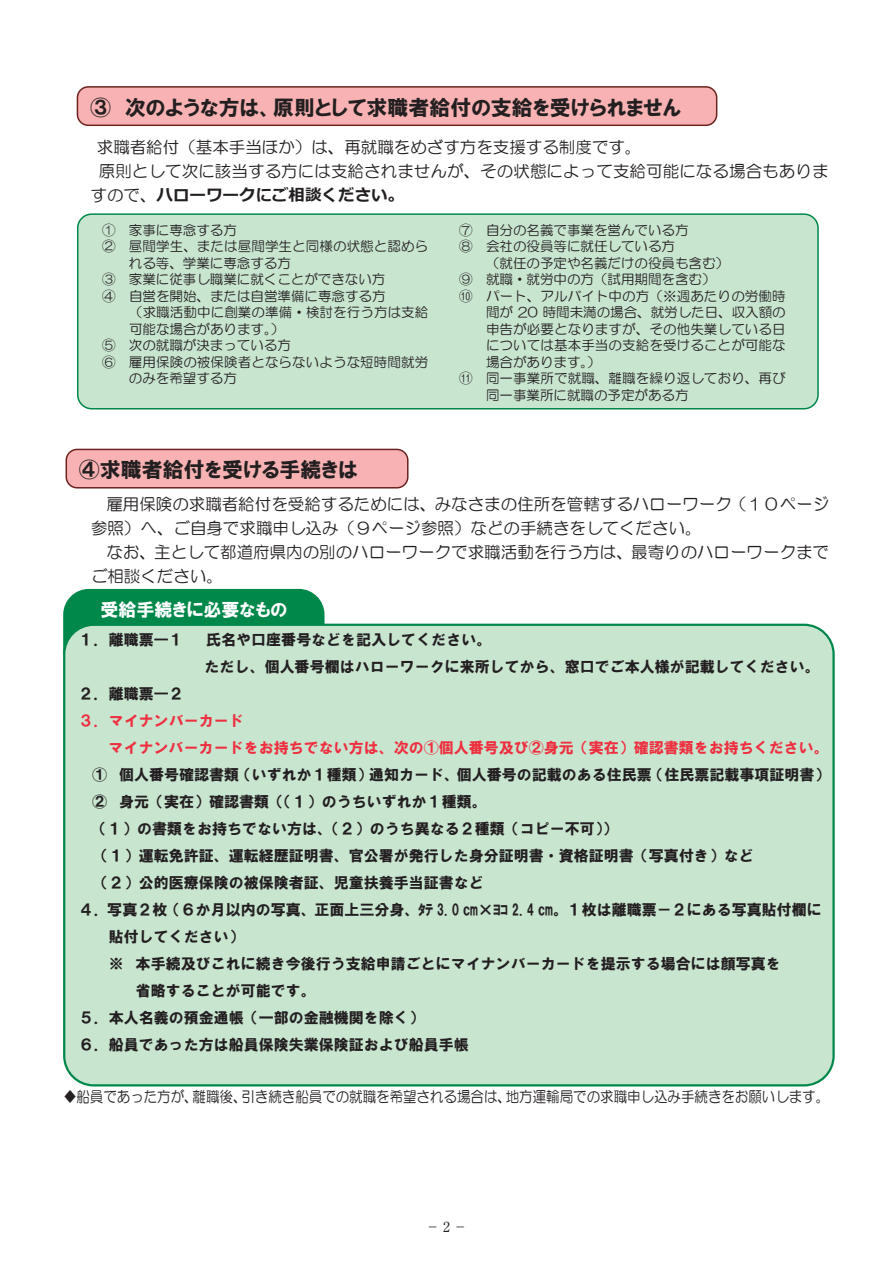
<style>
.page{position:relative;width:893px;height:1263px;background:#fff}
.page>*{position:absolute;margin:0;border:0;box-sizing:border-box;transform-origin:0 0}
.t1{font:21px "HGP Soei Kakugothic UB";color:#231f20}
.t2{font:18px "HGP Soei Kakugothic UB";color:#fff}
.t3{font:16.5px "HG Maru Gothic MPRO";letter-spacing:.005em;color:#231f20}
.t4{font:700 16.5px "Meiryo";color:#231f20}
.t5{font:15px/27px "HG Soei Kakugothic UB";color:#231f20}
.t6{font:15px "HG Soei Kakugothic UB";color:#ee2f3f}
.t7{font:15px "HG Maru Gothic MPRO";color:#231f20;scale:.85 1}
.t8{font:13.8px "Ryumin Pr 6";color:#231f20}
.t9{font:13.5px "HG Maru Gothic MPRO";color:#231f20}
.s1{font-family:"HG Maru Gothic MPRO";font-weight:400}
</style>
<div class="page">
<div style="left:64px;top:590px;width:260px;height:85px;background:#00884b;border-radius:25px"></div>
<div style="left:63px;top:589px;width:262px;height:87px;border:2px solid #00884b;border-radius:25px"></div>
<div style="left:64px;top:625px;width:770px;height:460px;background:#c8e5d0;border-radius:30px"></div>
<div style="left:77px;top:87px;width:640px;height:38px;background:#f8b2b3;border-radius:11px"></div>
<div style="left:77px;top:86px;width:640px;height:40px;border:2px solid #6c2320;border-radius:11px"></div>
<div style="left:66px;top:449px;width:342px;height:39px;background:#f8b2b3;border-radius:11px"></div>
<div style="left:66px;top:449px;width:342px;height:39px;border:2px solid #6c2320;border-radius:11px"></div>
<div style="left:78px;top:214px;width:740px;height:195px;background:#c8e5d0;border-radius:14px"></div>
<div style="left:77px;top:213px;width:742px;height:196px;border:2px solid #00884b;border-radius:14px"></div>
<hr style="left:94px;top:221px;width:1px;height:186px;background:#c8e5d0">
<hr style="left:451px;top:221px;width:1px;height:186px;background:#c8e5d0">
<hr style="left:808px;top:221px;width:1px;height:186px;background:#c8e5d0">
<p class="t1" style="left:90px;top:97px;width:593px">③ 次のような方は、原則として求職者給付の支給を受けられません</p>
<p class="t3" style="left:97px;top:139px;width:546px">求職者給付（基本手当ほか）は、再就職をめざす方を支援する制度です。</p>
<p class="t3" style="left:99px;top:163px;width:731px">原則として次に該当する方には支給されませんが、その状態によって支給可能になる場合もありま</p>
<p class="t4" style="left:91px;top:184px;width:315px"><span class="s1">すので、</span>ハローワークにご相談ください。</p>
<p class="t9" style="left:102px;top:223px;width:136px">① 家事に専念する方</p>
<p class="t9" style="left:102px;top:240px;width:328px">② 昼間学生、または昼間学生と同様の状態と認めら</p>
<p class="t9" style="left:129px;top:256px;width:164px">れる等、学業に専念する方</p>
<p class="t9" style="left:102px;top:273px;width:285px">③ 家業に従事し職業に就くことができない方</p>
<p class="t9" style="left:102px;top:289px;width:285px">④ 自営を開始、または自営準備に専念する方</p>
<p class="t9" style="left:129px;top:306px;width:301px">（求職活動中に創業の準備・検討を行う方は支給</p>
<p class="t9" style="left:129px;top:322px;width:157px">可能な場合があります。）</p>
<p class="t9" style="left:102px;top:339px;width:190px">⑤ 次の就職が決まっている方</p>
<p class="t9" style="left:102px;top:355px;width:328px">⑥ 雇用保険の被保険者とならないような短時間就労</p>
<p class="t9" style="left:129px;top:372px;width:110px">のみを希望する方</p>
<p class="t1" style="left:79px;top:459px;width:280px">④求職者給付を受ける手続きは</p>
<p class="t9" style="left:459px;top:223px;width:231px">⑦ 自分の名義で事業を営んでいる方</p>
<p class="t9" style="left:459px;top:240px;width:217px">⑧ 会社の役員等に就任している方</p>
<p class="t9" style="left:486px;top:256px;width:244px">（就任の予定や名義だけの役員も含む）</p>
<p class="t9" style="left:459px;top:273px;width:258px">⑨ 就職・就労中の方（試用期間を含む）</p>
<p class="t9" style="left:459px;top:289px;width:328px">⑩ パート、アルバイト中の方（※週あたりの労働時</p>
<p class="t9" style="left:486px;top:306px;width:301px">間が 20 時間未満の場合、就労した日、収入額の</p>
<p class="t9" style="left:486px;top:322px;width:301px">申告が必要となりますが、その他失業している日</p>
<p class="t9" style="left:486px;top:339px;width:301px">については基本手当の支給を受けることが可能な</p>
<p class="t9" style="left:486px;top:355px;width:116px">場合があります。）</p>
<p class="t9" style="left:459px;top:372px;width:328px">⑪ 同一事業所で就職、離職を繰り返しており、再び</p>
<p class="t9" style="left:486px;top:388px;width:204px">同一事業所に就職の予定がある方</p>
<p class="t3" style="left:106px;top:496px;width:724px">雇用保険の求職者給付を受給するためには、みなさまの住所を管轄するハローワーク（１０ページ</p>
<p class="t3" style="left:91px;top:520px;width:612px">参照）へ、ご自身で求職申し込み（９ページ参照）などの手続きをしてください。</p>
<p class="t3" style="left:106px;top:544px;width:724px">なお、主として都道府県内の別のハローワークで求職活動を行う方は、最寄りのハローワークまで</p>
<p class="t3" style="left:91px;top:568px;width:133px">ご相談ください。</p>
<p class="t2" style="left:100px;top:600px;width:188px">受給手続きに必要なもの</p>
<p class="t5" style="left:79px;top:626px;width:107px">１．離職票―１</p>
<p class="t5" style="left:205px;top:626px;width:617px">氏名や口座番号などを記入してください。<br>ただし、個人番号欄はハローワークに来所してから、窓口でご本人様が記載してください。</p>
<p class="t5" style="left:79px;top:680px;width:107px">２．離職票―２</p>
<p class="t6" style="left:79px;top:713px;width:167px">３．マイナンバーカード</p>
<p class="t6" style="left:109px;top:740px;width:722px">マイナンバーカードをお持ちでない方は、次の①個人番号及び②身元（実在）確認書類をお持ちください。</p>
<p class="t5" style="left:92px;top:761px;width:739px">① 個人番号確認書類（いずれか１種類）通知カード、個人番号の記載のある住民票（住民票記載事項証明書）</p>
<p class="t5" style="left:92px;top:788px;width:396px">② 身元（実在）確認書類（（１）のうちいずれか１種類。</p>
<p class="t5" style="left:92px;top:815px;width:527px">（１）の書類をお持ちでない方は、（２）のうち異なる２種類（コピー不可））</p>
<p class="t5" style="left:94px;top:842px;width:662px">（１）運転免許証、運転経歴証明書、官公署が発行した身分証明書・資格証明書（写真付き）など</p>
<p class="t5" style="left:94px;top:869px;width:392px">（２）公的医療保険の被保険者証、児童扶養手当証書など</p>
<p class="t5" style="left:79px;top:896px;width:745px">４．写真２枚（６か月以内の写真、正面上三分身、ﾀﾃ 3.0 ㎝×ﾖｺ 2.4 ㎝。１枚は離職票－２にある写真貼付欄に</p>
<p class="t5" style="left:109px;top:923px;width:137px">貼付してください）</p>
<p class="t5" style="left:109px;top:950px;width:674px">※ 本手続及びこれに続き今後行う支給申請ごとにマイナンバーカードを提示する場合には顔写真を</p>
<p class="t5" style="left:136px;top:977px;width:182px">省略することが可能です。</p>
<p class="t5" style="left:79px;top:1004px;width:347px">５．本人名義の預金通帳（一部の金融機関を除く）</p>
<p class="t5" style="left:79px;top:1031px;width:392px">６．船員であった方は船員保険失業保険証および船員手帳</p>
<p class="t7" style="left:64px;top:1089px;width:902px">◆船員であった方が、離職後、引き続き船員での就職を希望される場合は、地方運輸局での求職申し込み手続きをお願いします。</p>
<p class="t8" style="left:426px;top:1215px;width:43px">－2－</p>
</div>
